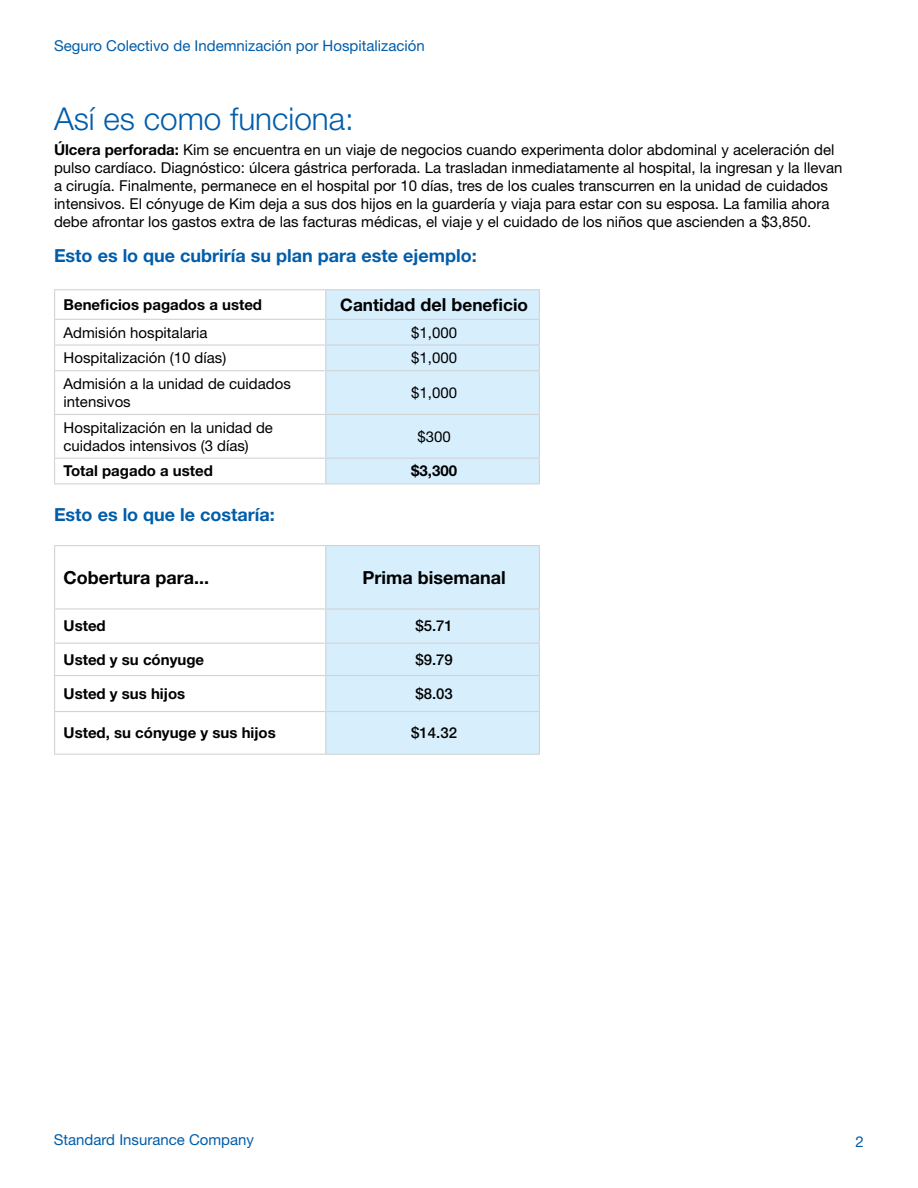
<style>
.page{position:relative;width:918px;height:1188px;background:#fff}
.page>*{position:absolute;margin:0;border:0;box-sizing:border-box;transform-origin:0 0}
.t1{font:300 31.5px "Helvetica Neue LT Std";color:#005daa}
.t2{font:700 18px "Helvetica Neue LT Std";color:#005daa}
.t3{font:700 18px "Helvetica Neue LT Std";color:#000}
.t4{font:700 17.25px "Helvetica Neue LT Std";color:#000}
.t5{font:15px/18px "Helvetica Neue LT Std";color:#000}
.t6{font:700 15px "Helvetica Neue LT Std";color:#000}
.t7{font:15px "Helvetica Neue LT Std";color:#005daa}
.t8{font:500 15px "Helvetica Neue LT Std";color:#000}
.s1{font-weight:700}
.s2{font-size:18px}
</style>
<div class="page">
<hr style="left:54px;top:289px;width:271px;height:1px;background:#d1d3d4">
<hr style="left:54px;top:319px;width:271px;height:1px;background:#d1d3d4">
<hr style="left:54px;top:344px;width:271px;height:2px;background:#d1d3d4">
<svg style="left:54px;top:290px;width:1px;height:80px"></svg>
<hr style="left:54px;top:370px;width:271px;height:1px;background:#d1d3d4">
<hr style="left:54px;top:371px;width:1px;height:43px;background:#d1d3d4">
<hr style="left:54px;top:414px;width:271px;height:1px;background:#d1d3d4">
<hr style="left:54px;top:415px;width:1px;height:43px;background:#d1d3d4">
<hr style="left:54px;top:458px;width:271px;height:1px;background:#d1d3d4">
<svg style="left:54px;top:459px;width:1px;height:24px"></svg>
<hr style="left:54px;top:483px;width:271px;height:1px;background:#d1d3d4">
<hr style="left:325px;top:289px;width:215px;height:1px;background:#d1d3d4">
<svg style="left:325px;top:290px;width:215px;height:193px;background:#d6edfa"></svg>
<hr style="left:325px;top:483px;width:215px;height:1px;background:#d1d3d4">
<div style="left:326px;top:546px;width:213px;height:208px;background:#d7effd"></div>
<hr style="left:54px;top:545px;width:271px;height:1px;background:#d1d3d4">
<hr style="left:54px;top:546px;width:1px;height:62px;background:#d1d3d4">
<hr style="left:54px;top:608px;width:271px;height:2px;background:#d1d3d4">
<hr style="left:54px;top:610px;width:1px;height:33px;background:#d1d3d4">
<hr style="left:54px;top:643px;width:271px;height:1px;background:#d1d3d4">
<hr style="left:54px;top:644px;width:1px;height:31px;background:#d1d3d4">
<hr style="left:54px;top:675px;width:271px;height:1px;background:#d1d3d4">
<hr style="left:54px;top:676px;width:1px;height:35px;background:#d1d3d4">
<hr style="left:54px;top:711px;width:271px;height:1px;background:#d1d3d4">
<hr style="left:54px;top:712px;width:1px;height:42px;background:#d1d3d4">
<hr style="left:54px;top:754px;width:271px;height:1px;background:#d1d3d4">
<hr style="left:325px;top:545px;width:215px;height:1px;background:#d1d3d4">
<hr style="left:325px;top:546px;width:1px;height:62px;background:#d1d3d4">
<hr style="left:539px;top:546px;width:1px;height:62px;background:#d1d3d4">
<hr style="left:325px;top:608px;width:215px;height:2px;background:#d1d3d4">
<hr style="left:325px;top:610px;width:1px;height:33px;background:#d1d3d4">
<hr style="left:539px;top:610px;width:1px;height:33px;background:#d1d3d4">
<hr style="left:325px;top:643px;width:215px;height:1px;background:#d1d3d4">
<hr style="left:325px;top:644px;width:1px;height:31px;background:#d1d3d4">
<hr style="left:539px;top:644px;width:1px;height:31px;background:#d1d3d4">
<hr style="left:325px;top:675px;width:215px;height:1px;background:#d1d3d4">
<hr style="left:325px;top:676px;width:1px;height:35px;background:#d1d3d4">
<hr style="left:539px;top:676px;width:1px;height:35px;background:#d1d3d4">
<hr style="left:325px;top:711px;width:215px;height:1px;background:#d1d3d4">
<hr style="left:325px;top:712px;width:1px;height:42px;background:#d1d3d4">
<hr style="left:539px;top:712px;width:1px;height:42px;background:#d1d3d4">
<hr style="left:325px;top:754px;width:215px;height:1px;background:#d1d3d4">
<p class="t7" style="left:54px;top:37px;width:372px">Seguro Colectivo de Indemnización por Hospitalización</p>
<h1 class="t1" style="left:54px;top:99px;width:301px">Así es como funciona:</h1>
<p class="t5" style="left:54px;top:141px;width:790px"><span class="s1">Úlcera perforada:</span> Kim se encuentra en un viaje de negocios cuando experimenta dolor abdominal y aceleración del pulso cardíaco. Diagnóstico: úlcera gástrica perforada. La trasladan inmediatamente al hospital, la ingresan y la llevan a cirugía. Finalmente, permanece en el hospital por 10 días, tres de los cuales transcurren en la unidad de cuidados intensivos. El cónyuge de Kim deja a sus dos hijos en la guardería y viaja para estar con su esposa. La familia ahora debe afrontar los gastos extra de las facturas médicas, el viaje y el cuidado de los niños que ascienden a $3,850.</p>
<p class="t2" style="left:54px;top:245px;width:424px">Esto es lo que cubriría su plan para este ejemplo:</p>
<p class="t6" style="left:64px;top:295px;width:200px">Beneficios pagados a usted</p>
<p class="t4" style="left:340px;top:294px;width:189px">Cantid<span class="s2">ad del b</span>eneficio</p>
<p class="t5" style="left:64px;top:323px;width:145px">Admisión hospitalaria</p>
<p class="t5" style="left:411px;top:323px;width:47px">$1,000</p>
<p class="t5" style="left:64px;top:349px;width:164px">Hospitalización (10 días)</p>
<p class="t5" style="left:411px;top:349px;width:47px">$1,000</p>
<p class="t5" style="left:64px;top:374px;width:229px">Admisión a la unidad de cuidados intensivos</p>
<p class="t5" style="left:411px;top:383px;width:47px">$1,000</p>
<p class="t5" style="left:64px;top:418px;width:211px">Hospitalización en la unidad de cuidados intensivos (3 días)</p>
<p class="t5" style="left:417px;top:427px;width:35px">$300</p>
<p class="t6" style="left:64px;top:462px;width:151px">Total pagado a usted</p>
<p class="t6" style="left:411px;top:462px;width:47px">$3,300</p>
<p class="t2" style="left:54px;top:503px;width:222px">Esto es lo que le costaría:</p>
<p class="t3" style="left:64px;top:566px;width:147px">Cobertura para...</p>
<p class="t3" style="left:363px;top:566px;width:145px">Prima bisemanal</p>
<p class="t6" style="left:64px;top:617px;width:44px">Usted</p>
<p class="t8" style="left:415px;top:617px;width:39px">$5.71</p>
<p class="t6" style="left:64px;top:650px;width:142px">Usted y su cónyuge</p>
<p class="t8" style="left:415px;top:650px;width:39px">$9.79</p>
<p class="t6" style="left:64px;top:684px;width:123px">Usted y sus hijos</p>
<p class="t8" style="left:415px;top:685px;width:39px">$8.03</p>
<p class="t6" style="left:64px;top:724px;width:214px">Usted, su cónyuge y sus hijos</p>
<p class="t8" style="left:411px;top:724px;width:47px">$14.32</p>
<p class="t7" style="left:54px;top:1130px;width:202px">Standard Insurance Company</p>
<p class="t7" style="left:856px;top:1133px;width:10px">2</p>
</div>
